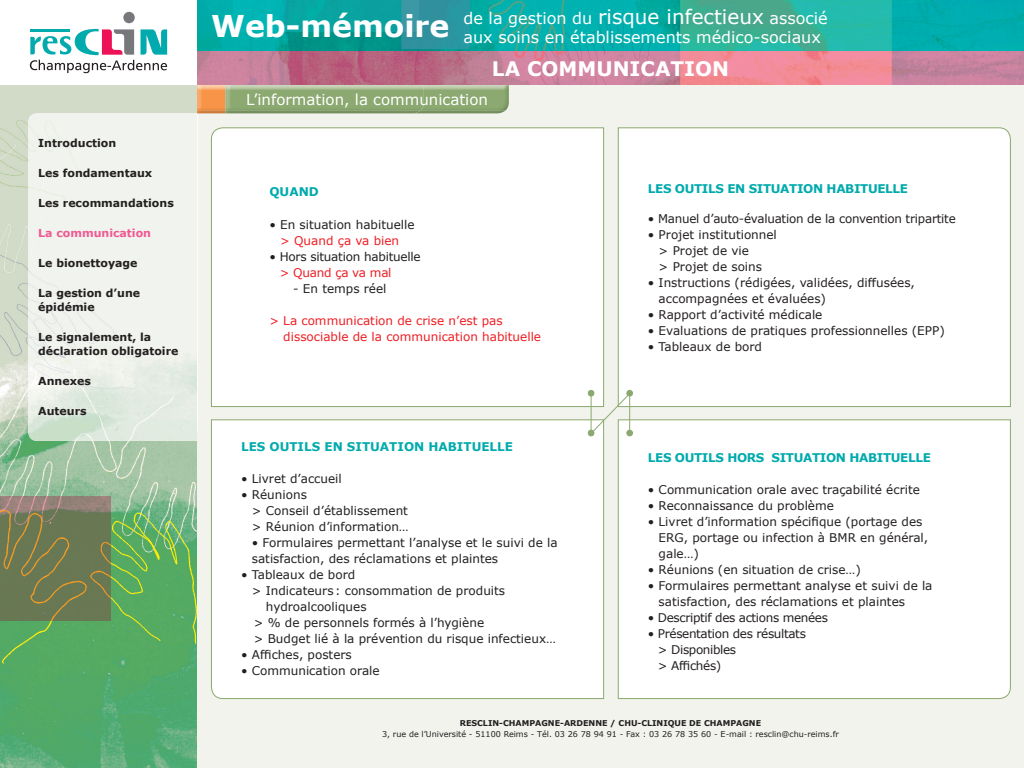
<style>
.page{position:relative;width:1024px;height:768px;background:#fff}
.page>*{position:absolute;margin:0;border:0;box-sizing:border-box;transform-origin:0 0}
.t1{font:700 20px "Verdana";color:#fff}
.t2{font:16px/19px "Verdana";color:#fff}
.t3{font:15px "Verdana";color:#fff}
.t4{font:12px/16px "Verdana";color:#231f20}
.t5{font:12px/16px "Verdana";color:#ee1d23}
.t6{font:12px/16px "Verdana";letter-spacing:-.03em;color:#231f20}
.t7{font:12px "Verdana";letter-spacing:-.02em;color:#231f20}
.t8{font:700 12px "Verdana";letter-spacing:-.03em;color:#00aaad}
.t9{font:700 12px "Verdana";color:#00aaad}
.t10{font:12px "Verdana";letter-spacing:-.02em;color:#ee1d23}
.t11{font:700 11px/14px "Verdana";color:#231f20}
.t12{font:700 11px "Verdana";color:#f05893}
.t13{font:8px "Verdana";color:#231f20}
.t14{font:700 8px "Verdana";color:#231f20}
.s1{font-weight:700;font-size:30px}
.s2{font-size:20px}
</style>
<div class="page">
<div style="left:123px;top:12px;width:12px;height:11px;background:#76787b;border-radius:50%"></div>
<svg style="left:30px;top:29px;width:137px;height:44px"></svg>
<img style="left:197px;top:0;width:827px;height:85px">
<img style="left:0;top:85px;width:197px;height:683px">
<img style="left:0;top:496px;width:111px;height:125px">
<div style="left:197px;top:85px;width:827px;height:683px;background:#f1f3ec"></div>
<div style="left:211px;top:127px;width:393px;height:280px;background:#fff"></div>
<div style="left:211px;top:419px;width:393px;height:280px;background:#fff"></div>
<div style="left:618px;top:127px;width:393px;height:280px;background:#fff"></div>
<div style="left:618px;top:419px;width:393px;height:280px;background:#fff"></div>
<div style="left:626px;top:390px;width:7px;height:7px;border:1px solid #8ba96f;border-radius:50%"></div>
<div style="left:626px;top:430px;width:7px;height:6px;border:1px solid #8ba96f;border-radius:50%"></div>
<svg style="left:588px;top:390px;width:44px;height:46px"></svg>
<img style="left:28px;top:113px;width:169px;height:328px">
<img style="left:197px;top:110px;width:309px;height:3px">
<img style="left:197px;top:85px;width:224px;height:25px">
<img style="left:225px;top:110px;width:196px;height:3px">
<img style="left:421px;top:85px;width:88px;height:25px">
<p class="t11" style="left:38px;top:136px;width:80px">Introduction</p>
<p class="t11" style="left:38px;top:166px;width:115px">Les fondamentaux</p>
<p class="t11" style="left:38px;top:196px;width:137px">Les recommandations</p>
<p class="t12" style="left:38px;top:226px;width:114px">La communication</p>
<p class="t11" style="left:38px;top:256px;width:101px">Le bionettoyage</p>
<p class="t11" style="left:38px;top:286px;width:103px">La gestion d’une épidémie</p>
<p class="t11" style="left:38px;top:330px;width:142px">Le signalement, la déclaration obligatoire</p>
<p class="t11" style="left:38px;top:374px;width:54px">Annexes</p>
<p class="t11" style="left:38px;top:404px;width:50px">Auteurs</p>
<h2 class="t2" style="left:463px;top:8px;width:366px;text-indent:-252px"><span class="s1">Web-mémoire</span> de la gestion du <span class="s2">risque infectieux</span> associé aux soins en établissements médico-sociaux</h2>
<h1 class="t1" style="left:492px;top:56px;width:239px">LA COMMUNICATION</h1>
<p class="t3" style="left:246px;top:90px;width:243px">L’information, la communication</p>
<p class="t8" style="left:269px;top:184px;width:51px">QUAND</p>
<p class="t4" style="left:269px;top:216px;width:147px">• En situation habituelle</p>
<p class="t5" style="left:280px;top:232px;width:121px">&gt; Quand ça va bien</p>
<p class="t7" style="left:269px;top:249px;width:153px">• Hors situation habituelle</p>
<p class="t10" style="left:280px;top:265px;width:113px">&gt; Quand ça va mal</p>
<p class="t4" style="left:293px;top:280px;width:95px">- En temps réel</p>
<p class="t5" style="left:283px;top:312px;width:259px;text-indent:-14px">&gt; La communication de crise n’est pas dissociable de la communication habituelle</p>
<p class="t9" style="left:241px;top:439px;width:274px">LES OUTILS EN SITUATION HABITUELLE</p>
<p class="t4" style="left:241px;top:470px;width:102px">• Livret d’accueil</p>
<p class="t4" style="left:252px;top:486px;width:158px;text-indent:-11px">• Réunions<br>&gt; Conseil d’établissement &gt; Réunion d’information…</p>
<p class="t4" style="left:252px;top:534px;width:307px">• Formulaires permettant l’analyse et le suivi de la satisfaction, des réclamations et plaintes</p>
<p class="t4" style="left:241px;top:566px;width:116px">• Tableaux de bord</p>
<p class="t4" style="left:252px;top:582px;width:255px">&gt; Indicateurs : consommation de produits</p>
<p class="t4" style="left:266px;top:598px;width:102px">hydroalcooliques</p>
<p class="t4" style="left:254px;top:614px;width:232px">&gt; % de personnels formés à l’hygiène</p>
<p class="t4" style="left:254px;top:630px;width:304px">&gt; Budget lié à la prévention du risque infectieux…</p>
<p class="t4" style="left:241px;top:646px;width:112px">• Affiches, posters</p>
<p class="t4" style="left:241px;top:662px;width:140px">• Communication orale</p>
<p class="t8" style="left:648px;top:181px;width:262px">LES OUTILS EN SITUATION HABITUELLE</p>
<p class="t7" style="left:648px;top:211px;width:309px">• Manuel d’auto-évaluation de la convention tripartite</p>
<p class="t4" style="left:659px;top:226px;width:120px;text-indent:-11px">• Projet institutionnel &gt; Projet de vie<br>&gt; Projet de soins</p>
<p class="t4" style="left:659px;top:274px;width:258px;text-indent:-11px">• Instructions (rédigées, validées, diffusées, accompagnées et évaluées)</p>
<p class="t4" style="left:648px;top:306px;width:176px">• Rapport d’activité médicale</p>
<p class="t4" style="left:648px;top:322px;width:298px">• Evaluations de pratiques professionnelles (EPP)</p>
<p class="t4" style="left:648px;top:338px;width:116px">• Tableaux de bord</p>
<p class="t8" style="left:648px;top:450px;width:284px">LES OUTILS HORS SITUATION HABITUELLE</p>
<p class="t4" style="left:648px;top:481px;width:274px">• Communication orale avec traçabilité écrite</p>
<p class="t4" style="left:648px;top:497px;width:188px">• Reconnaissance du problème</p>
<p class="t4" style="left:659px;top:513px;width:271px;text-indent:-11px">• Livret d’information spécifique (portage des<br>ERG, portage ou infection à BMR en général, gale…)</p>
<p class="t4" style="left:648px;top:562px;width:214px">• Réunions (en situation de crise…)</p>
<p class="t4" style="left:659px;top:578px;width:275px;text-indent:-11px">• Formulaires permettant analyse et suivi de la satisfaction, des réclamations et plaintes</p>
<p class="t6" style="left:648px;top:610px;width:182px">• Descriptif des actions menées</p>
<p class="t6" style="left:658px;top:626px;width:150px;text-indent:-10px">• Présentation des résultats &gt; Disponibles<br>&gt; Affichés)</p>
<p class="t14" style="left:460px;top:718px;width:303px">RESCLIN-CHAMPAGNE-ARDENNE / CHU-CLINIQUE DE CHAMPAGNE</p>
<p class="t13" style="left:382px;top:729px;width:458px">3, rue de l’Université - 51100 Reims - Tél. 03 26 78 94 91 - Fax : 03 26 78 35 60 - E-mail : resclin@chu-reims.fr</p>
</div>
